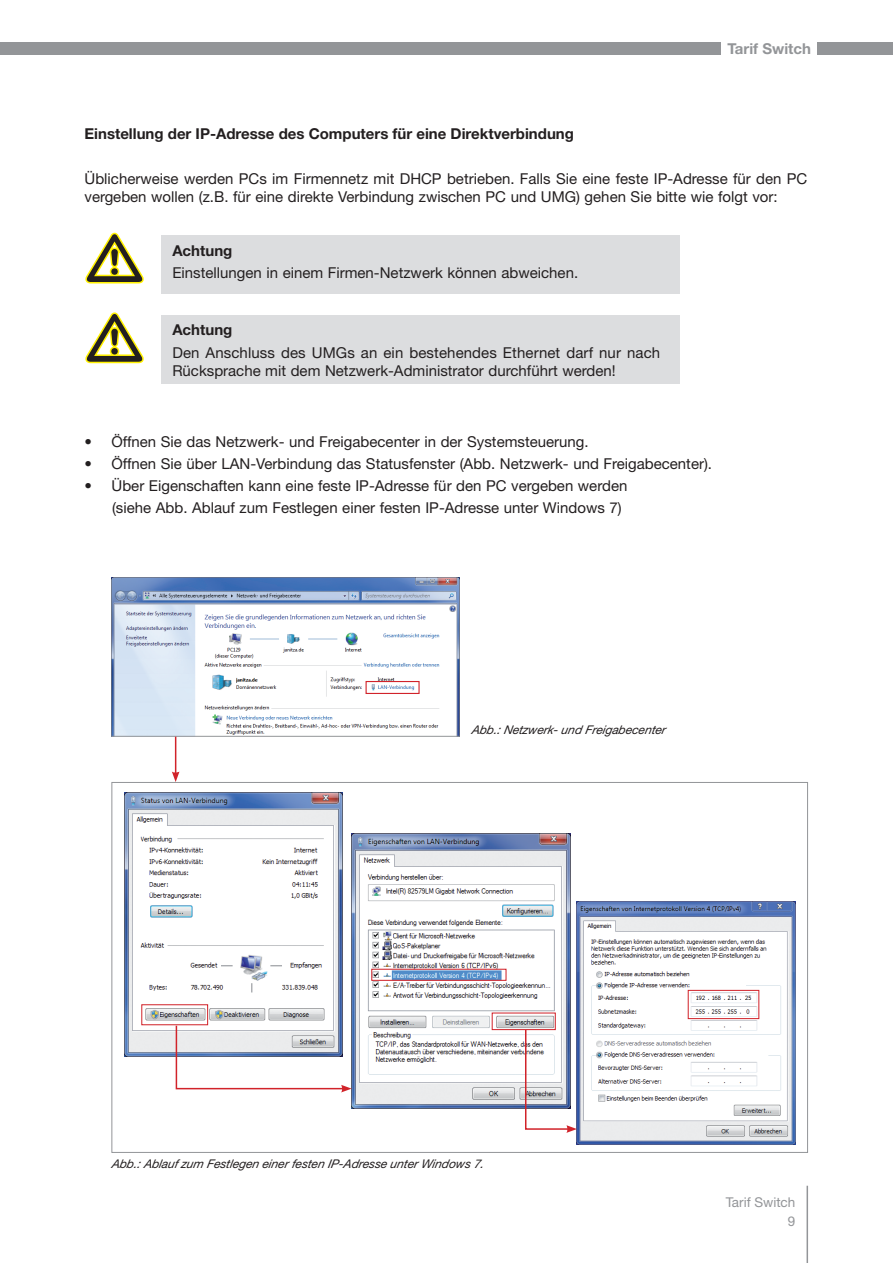
<style>
.page{position:relative;width:893px;height:1263px;background:#fff}
.page>*{position:absolute;margin:0;border:0;box-sizing:border-box;transform-origin:0 0}
.t1{font:15px/18px "Helvetica Neue LT";color:#231f20}
.t2{font:700 15px "Helvetica Neue LT";color:#231f20}
.t3{font:700 15px "Helvetica Neue LT";color:#939598}
.t4{font:13.5px/19.5px "Helvetica Neue LT";color:#939598;text-align:right}
.t5{font:italic 12px "Helvetica Neue LT";color:#231f20}
</style>
<div class="page">
<div style="left:818px;top:43px;width:75px;height:12px;background:#939598"></div>
<div style="left:0;top:43px;width:720px;height:12px;background:#939598"></div>
<hr style="left:806px;top:1186px;width:2px;height:77px;background:#939598">
<div style="left:161px;top:235px;width:519px;height:59px;background:#dcdddf"></div>
<div style="left:161px;top:315px;width:519px;height:68px;background:#dcdddf"></div>
<img style="left:111px;top:577px;width:349px;height:159px">
<div style="left:366px;top:681px;width:54px;height:13px;border:1px solid #d1232a"></div>
<img style="left:124px;top:792px;width:219px;height:264px">
<div style="left:141px;top:1004px;width:67px;height:21px;border:1px solid #d1232a"></div>
<img style="left:352px;top:833px;width:218px;height:275px">
<div style="left:371px;top:969px;width:135px;height:12px;border:1px solid #d1232a"></div>
<div style="left:492px;top:1012px;width:64px;height:18px;border:1px solid #d1232a"></div>
<img style="left:577px;top:901px;width:218px;height:243px">
<div style="left:688px;top:990px;width:71px;height:29px;border:1px solid #d1232a"></div>
<svg style="left:175px;top:1024px;width:177px;height:68px"></svg>
<svg style="left:524px;top:1028px;width:53px;height:105px"></svg>
<hr style="left:111px;top:736px;width:349px;height:1px;background:#939598">
<hr style="left:175px;top:737px;width:1px;height:37px;background:#d1232a">
<svg style="left:172px;top:771px;width:7px;height:11px"></svg>
<svg style="left:85px;top:232px;width:59px;height:52px"></svg>
<svg style="left:85px;top:312px;width:59px;height:52px"></svg>
<p class="t3" style="left:727px;top:40px;width:85px">Tarif Switch</p>
<p class="t2" style="left:85px;top:125px;width:491px">Einstellung der IP-Adresse des Computers für eine Direktverbindung</p>
<p class="t1" style="left:85px;top:169px;width:724px">Üblicherweise werden PCs im Firmennetz mit DHCP betrieben. Falls Sie eine feste IP-Adresse für den PC vergeben wollen (z.B. für eine direkte Verbindung zwischen PC und UMG) gehen Sie bitte wie folgt vor:</p>
<p class="t2" style="left:172px;top:241px;width:62px">Achtung</p>
<p class="t1" style="left:172px;top:263px;width:407px">Einstellungen in einem Firmen-Netzwerk können abweichen.</p>
<p class="t2" style="left:172px;top:321px;width:62px">Achtung</p>
<p class="t1" style="left:172px;top:343px;width:489px">Den Anschluss des UMGs an ein bestehendes Ethernet darf nur nach<br>Rücksprache mit dem Netzwerk-Administrator durchführt werden!</p>
<p class="t1" style="left:85px;top:432px;width:506px">• Öffnen Sie das Netzwerk- und Freigabecenter in der Systemsteuerung.</p>
<p class="t1" style="left:85px;top:454px;width:629px">• Öffnen Sie über LAN-Verbindung das Statusfenster (Abb. Netzwerk- und Freigabecenter).</p>
<p class="t1" style="left:112px;top:474px;width:517px;line-height:22.2px;text-indent:-28px">• Über Eigenschaften kann eine feste IP-Adresse für den PC vergeben werden (siehe Abb. Ablauf zum Festlegen einer festen IP-Adresse unter Windows 7)</p>
<p class="t5" style="left:471px;top:723px;width:198px">Abb.: Netzwerk- und Freigabecenter</p>
<p class="t5" style="left:111px;top:1156px;width:376px">Abb.: Ablauf zum Festlegen einer festen IP-Adresse unter Windows 7.</p>
<p class="t4" style="left:726px;top:1192px;width:71px">Tarif Switch<br>9</p>
</div>
